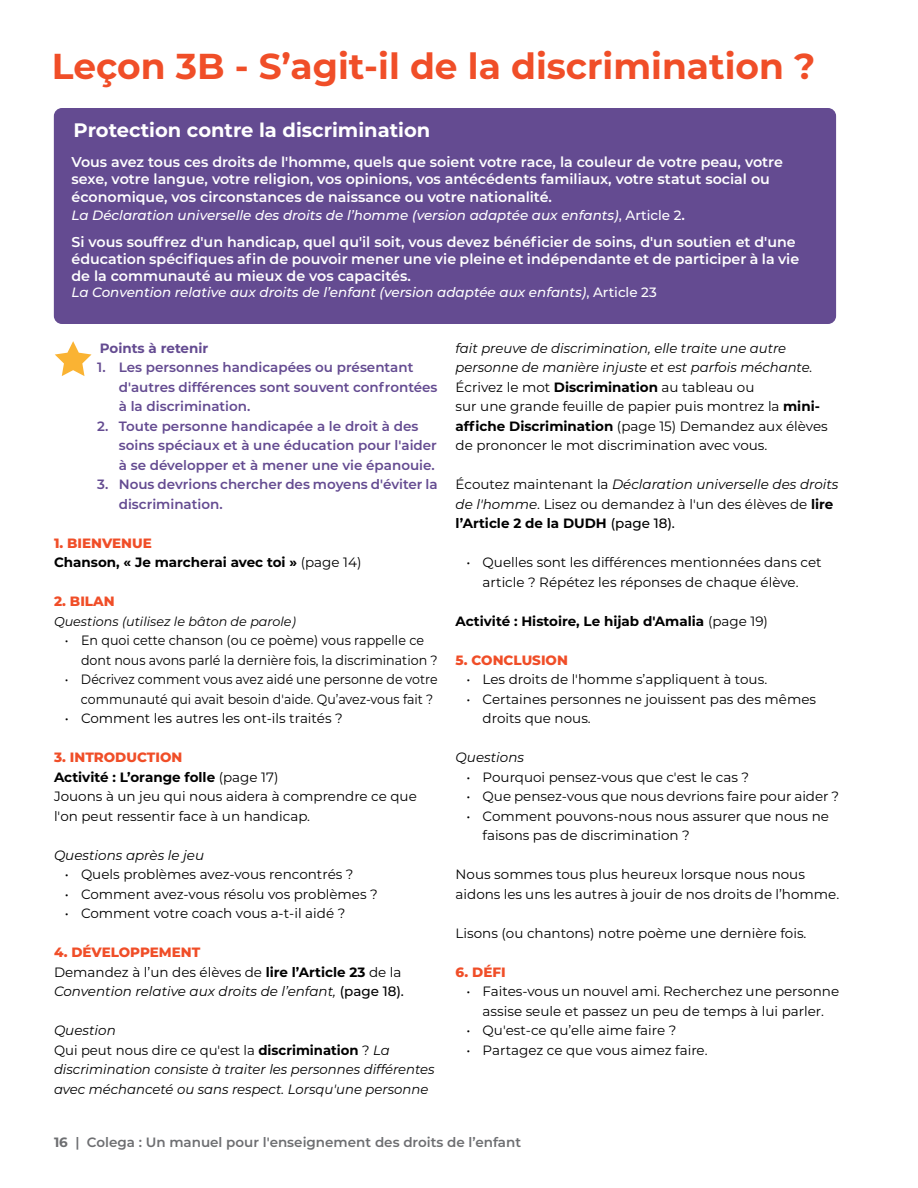
<style>
.page{position:relative;width:918px;height:1188px;background:#fff}
.page>*{position:absolute;margin:0;border:0;box-sizing:border-box;transform-origin:0 0}
.t1{font:700 36px "Montserrat";color:#f04e28}
.t2{font:700 19.5px "Montserrat";color:#fff}
.t3{font:600 14.25px/17.1px "Montserrat";color:#fff}
.t4{font:13.5px/19.5px "Montserrat";color:#000}
.t5{font:italic 13.5px/19.5px "Montserrat";color:#000}
.t6{font:600 13.5px/19.5px "Montserrat";color:#644b91}
.t7{font:italic 500 13.5px "Montserrat";color:#fff}
.t8{font:13.5px/19.5px "Montserrat";color:#000;scale:.94 1}
.t9{font:13.5px/19.5px "Montserrat";color:#000;scale:.93 1}
.t10{font:700 13.5px/19.5px "Montserrat";color:#000}
.t11{font:600 13.5px "Montserrat";color:#6d6e71}
.t12{font:800 13.5px "Montserrat";color:#f04e28}
.t13{font:700 13.5px "Montserrat";color:#644b91}
.t14{font:italic 12.75px "Montserrat";color:#000}
.s1{font-style:normal}
.s2{font-weight:600;font-style:normal;font-size:14.25px}
.s3{font-weight:800;color:#f04e28}
.s4{font-weight:400}
.s5{font-weight:700}
.s6{font-weight:800;font-style:normal;color:#f04e28}
.s7{font-weight:700;font-style:normal}
.s8{font-weight:500;font-style:normal}
.s9{font-style:italic}
.s10{font-weight:500}
</style>
<div class="page">
<svg style="left:55px;top:341px;width:37px;height:35px"></svg>
<div style="left:54px;top:108px;width:782px;height:216px;background:#644b91;border-radius:8px"></div>
<h1 class="t1" style="left:52px;top:41px;width:765px">Leçon 3B - S’agit-il de la discrimination ?</h1>
<h2 class="t2" style="left:74px;top:116px;width:358px">Protection contre la discrimination</h2>
<p class="t3" style="left:71px;top:153px;width:713px">Vous avez tous ces droits de l'homme, quels que soient votre race, la couleur de votre peau, votre sexe, votre langue, votre religion, vos opinions, vos antécédents familiaux, votre statut social ou économique, vos circonstances de naissance ou votre nationalité.</p>
<p class="t7" style="left:71px;top:205px;width:615px">La Déclaration universelle des droits de l’homme (version adaptée aux enfants)<span class="s1">, Article 2</span><span class="s2">.</span></p>
<p class="t3" style="left:71px;top:233px;width:729px">Si vous souffrez d'un handicap, quel qu'il soit, vous devez bénéficier de soins, d'un soutien et d'une éducation spécifiques afin de pouvoir mener une vie pleine et indépendante et de participer à la vie de la communauté au mieux de vos capacités.</p>
<p class="t7" style="left:71px;top:283px;width:587px">La Convention relative aux droits de l’enfant (version adaptée aux enfants)<span class="s1">, Article 23</span></p>
<p class="t13" style="left:100px;top:338px;width:110px">Points à retenir</p>
<p class="t6" style="left:119px;top:357px;width:320px;text-indent:-22px">1. Les personnes handicapées ou présentant d'autres différences sont souvent confrontées à la discrimination.</p>
<p class="t6" style="left:119px;top:416px;width:320px;text-indent:-22px">2. Toute personne handicapée a le droit à des soins spéciaux et à une éducation pour l'aider à se développer et à mener une vie épanouie.</p>
<p class="t6" style="left:119px;top:474px;width:320px;text-indent:-22px">3. Nous devrions chercher des moyens d'éviter la discrimination.</p>
<p class="t10" style="left:54px;top:532px;width:309px"><span class="s3">1. BIENVENUE<br></span>Chanson, « Je marcherai avec toi » <span class="s4">(page 14)</span></p>
<p class="t12" style="left:54px;top:591px;width:62px">2. BILAN</p>
<p class="t14" style="left:54px;top:612px;width:243px">Questions (utilisez le bâton de parole)</p>
<p class="t8" style="left:81px;top:630px;width:381px;text-indent:-16px">• En quoi cette chanson (ou ce poème) vous rappelle ce dont nous avons parlé la dernière fois, la discrimination ?</p>
<p class="t9" style="left:81px;top:669px;width:385px;text-indent:-16px">• Décrivez comment vous avez aidé une personne de votre communauté qui avait besoin d'aide. Qu’avez-vous fait ?</p>
<p class="t4" style="left:65px;top:708px;width:280px">• Comment les autres les ont-ils traités ?</p>
<p class="t4" style="left:54px;top:747px;width:364px"><span class="s3">3. INTRODUCTION<br></span><span class="s5">Activité : L’orange folle</span> (page 17)<br>Jouons à un jeu qui nous aidera à comprendre ce que l'on peut ressentir face à un handicap.</p>
<p class="t5" style="left:54px;top:845px;width:152px">Questions après le jeu</p>
<p class="t4" style="left:65px;top:864px;width:290px">• Quels problèmes avez-vous rencontrés ?</p>
<p class="t4" style="left:65px;top:884px;width:315px">• Comment avez-vous résolu vos problèmes ?</p>
<p class="t4" style="left:65px;top:903px;width:282px">• Comment votre coach vous a-t-il aidé ?</p>
<p class="t5" style="left:54px;top:942px;width:352px"><span class="s6">4. DÉVELOPPEMENT<br></span><span class="s1">Demandez à l’un des élèves de</span> <span class="s7">lire l’Article 23</span> <span class="s1">de la<br></span>Convention relative aux droits de l’enfant, <span class="s8">(page 18).</span></p>
<p class="t5" style="left:54px;top:1020px;width:382px">Question<br><span class="s1">Qui peut nous dire ce qu'est la</span> <span class="s7">discrimination</span> <span class="s1">?</span> La discrimination consiste à traiter les personnes différentes avec méchanceté ou sans respect. Lorsqu'une personne</p>
<p class="t4" style="left:456px;top:338px;width:374px"><span class="s9">fait preuve de discrimination, elle traite une autre personne de manière injuste et est parfois méchante.<br></span>Écrivez le mot <span class="s5">Discrimination</span> au tableau ou<br>sur une grande feuille de papier puis montrez la <span class="s5">mini&shy;affiche Discrimination</span> (page 15) Demandez aux élèves de prononcer le mot discrimination avec vous.</p>
<p class="t4" style="left:456px;top:474px;width:384px">Écoutez maintenant la <span class="s9">Déclaration universelle des droits de l'homme</span>. Lisez ou demandez à l'un des élèves de <span class="s5">lire l’Article 2 de la DUDH</span> <span class="s10">(page 18).</span></p>
<p class="t4" style="left:466px;top:552px;width:357px;text-align:center">• Quelles sont les différences mentionnées dans cet article ? Répétez les réponses de chaque élève.</p>
<p class="t10" style="left:456px;top:610px;width:314px">Activité : Histoire, Le hijab d'Amalia <span class="s4">(page 19)</span></p>
<p class="t12" style="left:456px;top:650px;width:114px">5. CONCLUSION</p>
<p class="t4" style="left:466px;top:669px;width:302px">• Les droits de l'homme s’appliquent à tous.</p>
<p class="t4" style="left:483px;top:689px;width:335px;text-indent:-16px">• Certaines personnes ne jouissent pas des mêmes droits que nous.</p>
<p class="t5" style="left:456px;top:747px;width:70px">Questions</p>
<p class="t4" style="left:466px;top:767px;width:284px">• Pourquoi pensez-vous que c'est le cas ?</p>
<p class="t4" style="left:466px;top:786px;width:374px">• Que pensez-vous que nous devrions faire pour aider ?</p>
<p class="t4" style="left:483px;top:806px;width:348px;text-indent:-16px">• Comment pouvons-nous nous assurer que nous ne faisons pas de discrimination ?</p>
<p class="t4" style="left:456px;top:864px;width:385px">Nous sommes tous plus heureux lorsque nous nous aidons les uns les autres à jouir de nos droits de l’homme.</p>
<p class="t4" style="left:456px;top:923px;width:352px">Lisons (ou chantons) notre poème une dernière fois.</p>
<p class="t12" style="left:456px;top:962px;width:52px">6. DÉFI</p>
<p class="t4" style="left:466px;top:981px;width:374px;text-align:center">• Faites-vous un nouvel ami. Recherchez une personne assise seule et passez un peu de temps à lui parler.</p>
<p class="t4" style="left:466px;top:1020px;width:211px">• Qu'est-ce qu’elle aime faire ?</p>
<p class="t4" style="left:466px;top:1040px;width:243px">• Partagez ce que vous aimez faire.</p>
<p class="t11" style="left:54px;top:1133px;width:469px"><span class="s5">16</span> | Colega : Un manuel pour l'enseignement des droits de l’enfant</p>
</div>
